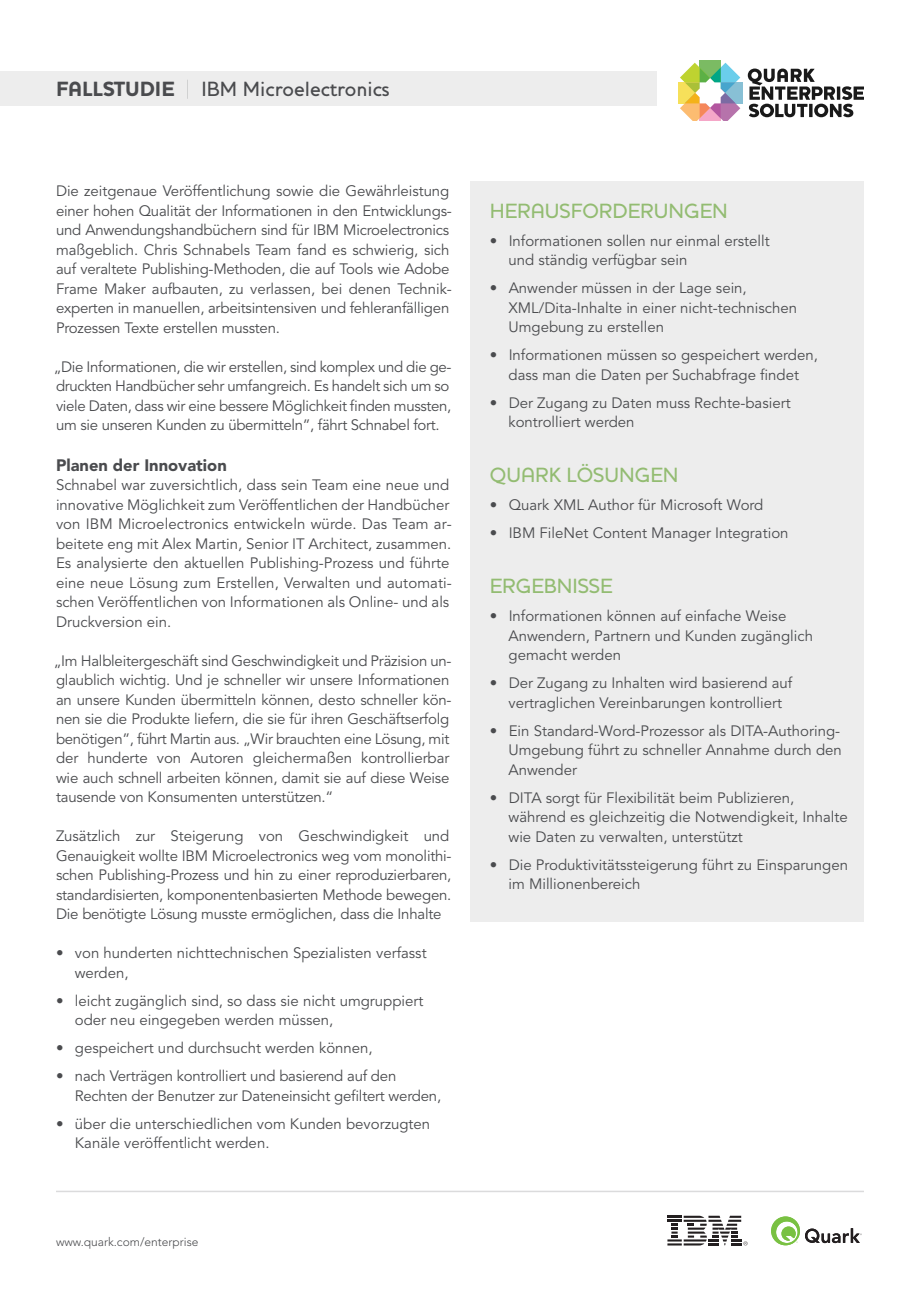
<style>
.page{position:relative;width:920px;height:1290px;background:#fff}
.page>*{position:absolute;margin:0;border:0;box-sizing:border-box;transform-origin:0 0}
.t1{font:500 21px "Houschka";color:#93bc72}
.t2{font:500 21px "Houschka";color:#4a4b4e}
.t3{font:900 16.5px "Avenir";color:#4a4b4e}
.t4{font:15px/19.5px "Avenir";letter-spacing:-.005em;color:#4a4b4e}
.t5{font:300 12px "Avenir";color:#4a4b4e}
.s1{font-weight:900}
.s2{font-weight:100}
</style>
<div class="page">
<div style="left:0;top:71px;width:657px;height:34px;background:#ededed"></div>
<div style="left:700px;top:61px;width:21px;height:32px;background:#7bbb63"></div>
<div style="left:710px;top:82px;width:32px;height:21px;background:#88c0d5"></div>
<div style="left:678px;top:82px;width:32px;height:21px;background:#f6e05a"></div>
<svg style="left:680px;top:63px;width:60px;height:57px"></svg>
<svg style="left:748px;top:69px;width:116px;height:48px"></svg>
<svg style="left:771px;top:1216px;width:91px;height:29px"></svg>
<svg style="left:667px;top:1216px;width:80px;height:29px"></svg>
<hr style="left:56px;top:1191px;width:808px;height:1px;background:#dbdbdc">
<div style="left:471px;top:181px;width:393px;height:741px;background:#ededed"></div>
<h1 class="t2" style="left:56px;top:77px;width:335px"><span class="s1">FALLSTUDIE</span> <span class="s2">|</span> IBM Microelectronics</h1>
<p class="t4" style="left:56px;top:182px;width:397px">Die zeitgenaue Veröffentlichung sowie die Gewährleistung einer hohen Qualität der Informationen in den Entwicklungs&shy;und Anwendungshandbüchern sind für IBM Microelectronics maßgeblich. Chris Schnabels Team fand es schwierig, sich auf veraltete Publishing-Methoden, die auf Tools wie Adobe Frame Maker aufbauten, zu verlassen, bei denen Technik&shy;experten in manuellen, arbeitsintensiven und fehleranfälligen Prozessen Texte erstellen mussten.</p>
<p class="t4" style="left:54px;top:357px;width:399px">„Die Informationen, die wir erstellen, sind komplex und die ge&shy;druckten Handbücher sehr umfangreich. Es handelt sich um so viele Daten, dass wir eine bessere Möglichkeit finden mussten, um sie unseren Kunden zu übermitteln”, fährt Schnabel fort.</p>
<p class="t3" style="left:56px;top:451px;width:172px">Planen der Innovation</p>
<p class="t4" style="left:56px;top:476px;width:397px">Schnabel war zuversichtlich, dass sein Team eine neue und innovative Möglichkeit zum Veröffentlichen der Handbücher von IBM Microelectronics entwickeln würde. Das Team ar&shy;beitete eng mit Alex Martin, Senior IT Architect, zusammen.<br>Es analysierte den aktuellen Publishing-Prozess und führte eine neue Lösung zum Erstellen, Verwalten und automati&shy;schen Veröffentlichen von Informationen als Online- und als Druckversion ein.</p>
<p class="t4" style="left:54px;top:651px;width:399px">„Im Halbleitergeschäft sind Geschwindigkeit und Präzision un&shy;glaublich wichtig. Und je schneller wir unsere Informationen an unsere Kunden übermitteln können, desto schneller kön&shy;nen sie die Produkte liefern, die sie für ihren Geschäftserfolg benötigen”, führt Martin aus. „Wir brauchten eine Lösung, mit der hunderte von Autoren gleichermaßen kontrollierbar wie auch schnell arbeiten können, damit sie auf diese Weise tausende von Konsumenten unterstützen.“</p>
<p class="t4" style="left:56px;top:827px;width:397px">Zusätzlich zur Steigerung von Geschwindigkeit und Genauigkeit wollte IBM Microelectronics weg vom monolithi&shy;schen Publishing-Prozess und hin zu einer reproduzierbaren, standardisierten, komponentenbasierten Methode bewegen.<br>Die benötigte Lösung musste ermöglichen, dass die Inhalte</p>
<p class="t4" style="left:75px;top:944px;width:353px;text-indent:-19px">• von hunderten nichttechnischen Spezialisten verfasst werden,</p>
<p class="t4" style="left:75px;top:991px;width:350px;text-indent:-19px">• leicht zugänglich sind, so dass sie nicht umgruppiert oder neu eingegeben werden müssen,</p>
<p class="t4" style="left:56px;top:1039px;width:318px">• gespeichert und durchsucht werden können,</p>
<p class="t4" style="left:75px;top:1067px;width:368px;text-indent:-19px">• nach Verträgen kontrolliert und basierend auf den<br>Rechten der Benutzer zur Dateneinsicht gefiltert werden,</p>
<p class="t4" style="left:75px;top:1114px;width:357px;text-indent:-19px">• über die unterschiedlichen vom Kunden bevorzugten<br>Kanäle veröffentlicht werden.</p>
<p class="t5" style="left:56px;top:1234px;width:144px">www.quark.com/enterprise</p>
<h1 class="t1" style="left:490px;top:198px;width:240px">HERAUSFORDERUNGEN</h1>
<p class="t4" style="left:508px;top:231px;width:263px;text-indent:-19px">• Informationen sollen nur einmal erstellt und ständig verfügbar sein</p>
<p class="t4" style="left:508px;top:279px;width:290px;text-indent:-19px">• Anwender müssen in der Lage sein,<br>XML/Dita-Inhalte in einer nicht-technischen<br>Umgebung zu erstellen</p>
<p class="t4" style="left:490px;top:346px;width:330px;text-align:center">• Informationen müssen so gespeichert werden, dass man die Daten per Suchabfrage findet</p>
<p class="t4" style="left:508px;top:393px;width:284px;text-indent:-19px">• Der Zugang zu Daten muss Rechte-basiert kontrolliert werden</p>
<h1 class="t1" style="left:490px;top:463px;width:190px">QUARK LÖSUNGEN</h1>
<p class="t4" style="left:490px;top:496px;width:275px">• Quark XML Author für Microsoft Word</p>
<p class="t4" style="left:490px;top:524px;width:300px">• IBM FileNet Content Manager Integration</p>
<h1 class="t1" style="left:490px;top:574px;width:124px">ERGEBNISSE</h1>
<p class="t4" style="left:508px;top:607px;width:306px;text-indent:-19px">• Informationen können auf einfache Weise<br>Anwendern, Partnern und Kunden zugänglich gemacht werden</p>
<p class="t4" style="left:490px;top:674px;width:304px;text-align:center">• Der Zugang zu Inhalten wird basierend auf vertraglichen Vereinbarungen kontrolliert</p>
<p class="t4" style="left:508px;top:721px;width:335px;text-align:justify;text-indent:-19px">• Ein Standard-Word-Prozessor als DITA-Authoring-Umgebung führt zu schneller Annahme durch den Anwender</p>
<p class="t4" style="left:508px;top:788px;width:341px;text-indent:-19px">• DITA sorgt für Flexibilität beim Publizieren, während es gleichzeitig die Notwendigkeit, Inhalte wie Daten zu verwalten, unterstützt</p>
<p class="t4" style="left:508px;top:855px;width:341px;text-indent:-19px">• Die Produktivitätssteigerung führt zu Einsparungen im Millionenbereich</p>
</div>
